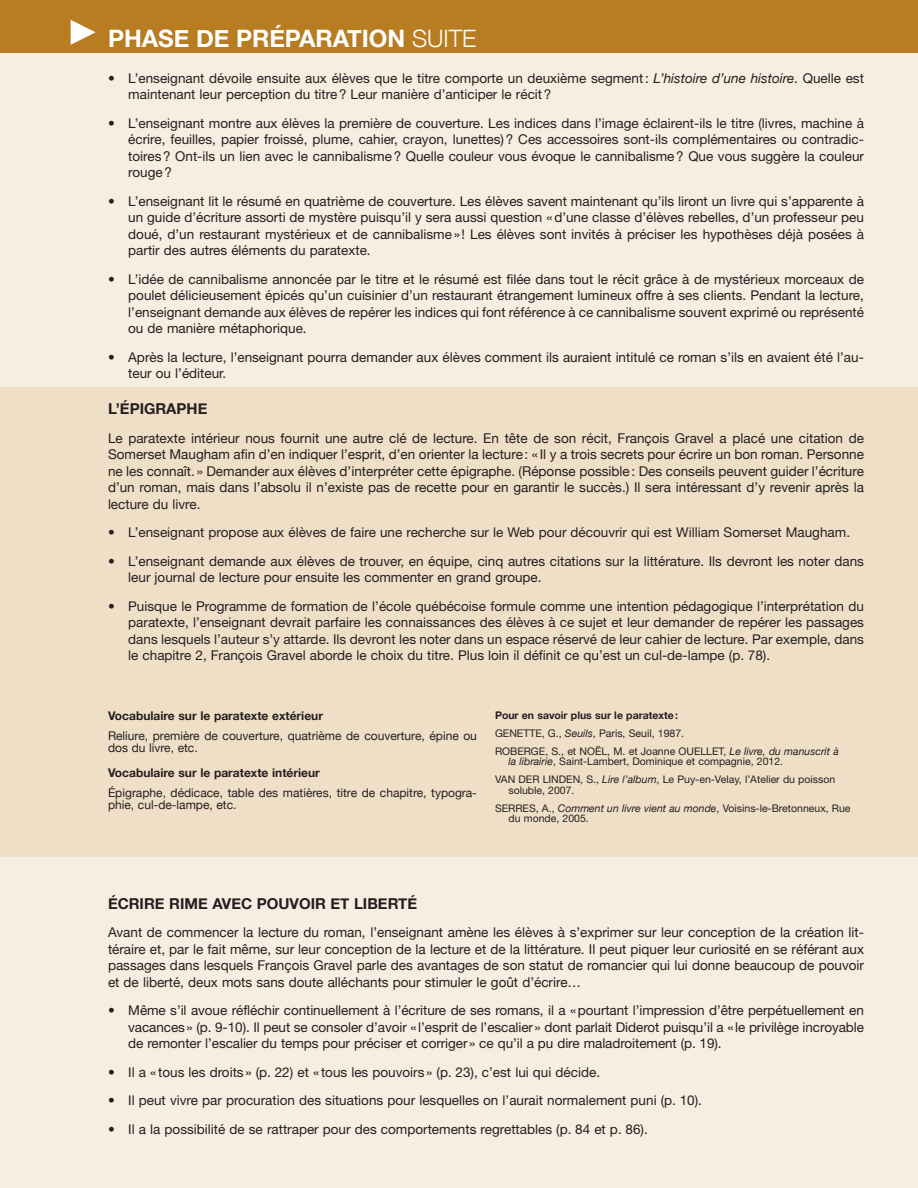
<style>
.page{position:relative;width:918px;height:1188px;background:#f7ede0}
.page>*{position:absolute;margin:0;border:0;box-sizing:border-box;transform-origin:0 0}
.t1{font:700 24px "Helvetica Neue";color:#fff}
.SousTitre1{font:700 15px "Helvetica Neue";color:#231f20}
.t2{font:13.5px/16.5px "Helvetica Neue";color:#231f20;text-align:justify}
.TexteNormal{font:13.5px/16.5px "Helvetica Neue";color:#231f20;text-align:justify}
.TexteNormal-2{font:12px/12px "Helvetica Neue";color:#231f20}
.SousTitre1-2{font:700 12px "Helvetica Neue";color:#231f20}
.TexteNormal-3{font:700 12px "Helvetica Neue";color:#231f20}
.Ref-www{font:10.5px/10.5px "Helvetica Neue";color:#231f20}
.TexteNormal-4{font:10.5px "Helvetica Neue";color:#231f20}
.TexteNormal-5{font:700 10.5px "Helvetica Neue";color:#231f20}
.s1{font-weight:300}
.s2{font-style:italic}
</style>
<div class="page">
<div style="left:0;top:387px;width:918px;height:470px;background:#f0dfc7"></div>
<div style="left:0;top:0;width:918px;height:53px;background:#b87c21"></div>
<svg style="left:71px;top:20px;width:25px;height:25px"></svg>
<p class="t1" style="left:108px;top:24px;width:370px">PHASE DE PRÉPARATION <span class="s1">SUITE</span></p>
<p class="t2" style="left:128px;top:70px;width:737px;text-indent:-20px">• L’enseignant dévoile ensuite aux élèves que le titre comporte un deuxième segment: <span class="s2">L’histoire d’une histoire</span>. Quelle est maintenant leur perception du titre? Leur manière d’anticiper le récit?</p>
<p class="t2" style="left:128px;top:115px;width:737px;text-indent:-20px">• L’enseignant montre aux élèves la première de couverture. Les indices dans l’image éclairent-ils le titre (livres, machine à écrire, feuilles, papier froissé, plume, cahier, crayon, lunettes)? Ces accessoires sont-ils complémentaires ou contradic&shy;toires? Ont-ils un lien avec le cannibalisme? Quelle couleur vous évoque le cannibalisme? Que vous suggère la couleur rouge?</p>
<p class="t2" style="left:128px;top:193px;width:737px;text-indent:-20px">• L’enseignant lit le résumé en quatrième de couverture. Les élèves savent maintenant qu’ils liront un livre qui s’apparente à un guide d’écriture assorti de mystère puisqu’il y sera aussi question «d’une classe d’élèves rebelles, d’un professeur peu doué, d’un restaurant mystérieux et de cannibalisme» ! Les élèves sont invités à préciser les hypothèses déjà posées à partir des autres éléments du paratexte.</p>
<p class="t2" style="left:128px;top:271px;width:737px;text-indent:-20px">• L’idée de cannibalisme annoncée par le titre et le résumé est filée dans tout le récit grâce à de mystérieux morceaux de poulet délicieusement épicés qu’un cuisinier d’un restaurant étrangement lumineux offre à ses clients. Pendant la lecture, l’enseignant demande aux élèves de repérer les indices qui font référence à ce cannibalisme souvent exprimé ou représenté ou de manière métaphorique.</p>
<p class="t2" style="left:128px;top:349px;width:737px;text-indent:-20px">• Après la lecture, l’enseignant pourra demander aux élèves comment ils auraient intitulé ce roman s’ils en avaient été l’au&shy;teur ou l’éditeur.</p>
<p class="SousTitre1" style="left:108px;top:400px;width:101px">L’ÉPIGRAPHE</p>
<p class="TexteNormal" style="left:108px;top:430px;width:758px">Le paratexte intérieur nous fournit une autre clé de lecture. En tête de son récit, François Gravel a placé une citation de Somerset Maugham afin d’en indiquer l’esprit, d’en orienter la lecture: « Il y a trois secrets pour écrire un bon roman. Personne ne les connaît. » Demander aux élèves d’interpréter cette épigraphe. (Réponse possible: Des conseils peuvent guider l’écriture d’un roman, mais dans l’absolu il n’existe pas de recette pour en garantir le succès.) Il sera intéressant d’y revenir après la lecture du livre.</p>
<p class="t2" style="left:108px;top:524px;width:744px">• L’enseignant propose aux élèves de faire une recherche sur le Web pour découvrir qui est William Somerset Maugham.</p>
<p class="t2" style="left:128px;top:553px;width:737px;text-indent:-20px">• L’enseignant demande aux élèves de trouver, en équipe, cinq autres citations sur la littérature. Ils devront les noter dans leur journal de lecture pour ensuite les commenter en grand groupe.</p>
<p class="t2" style="left:128px;top:598px;width:737px;text-indent:-20px">• Puisque le Programme de formation de l’école québécoise formule comme une intention pédagogique l’interprétation du paratexte, l’enseignant devrait parfaire les connaissances des élèves à ce sujet et leur demander de repérer les passages dans lesquels l’auteur s’y attarde. Ils devront les noter dans un espace réservé de leur cahier de lecture. Par exemple, dans le chapitre 2, François Gravel aborde le choix du titre. Plus loin il définit ce qu’est un cul-de-lampe (p. 78).</p>
<p class="SousTitre1-2" style="left:108px;top:708px;width:217px">Vocabulaire sur le paratexte extérieur</p>
<p class="TexteNormal-2" style="left:108px;top:729px;width:371px">Reliure, première de couverture, quatrième de couverture, épine ou dos du livre, etc.</p>
<p class="TexteNormal-3" style="left:108px;top:765px;width:213px">Vocabulaire sur le paratexte intérieur</p>
<p class="TexteNormal-2" style="left:108px;top:786px;width:371px">Épigraphe, dédicace, table des matières, titre de chapitre, typogra&shy;phie, cul-de-lampe, etc.</p>
<p class="TexteNormal-5" style="left:495px;top:708px;width:185px">Pour en savoir plus sur le paratexte:</p>
<p class="TexteNormal-4" style="left:495px;top:727px;width:191px">GENETTE, G., <span class="s2">Seuils</span>, Paris, Seuil, 1987.</p>
<p class="Ref-www" style="left:508px;top:745px;width:332px;text-indent:-14px">ROBERGE, S., et NOËL, M. et Joanne OUELLET, <span class="s2">Le livre, du manuscrit à la librairie</span>, Saint-Lambert, Dominique et compagnie, 2012.</p>
<p class="Ref-www" style="left:508px;top:774px;width:328px;text-indent:-14px">VAN DER LINDEN, S., <span class="s2">Lire l’album</span>, Le Puy-en-Velay, l’Atelier du poisson soluble, 2007.</p>
<p class="Ref-www" style="left:508px;top:802px;width:344px;text-indent:-14px">SERRES, A., <span class="s2">Comment un livre vient au monde</span>, Voisins-le-Bretonneux, Rue du monde, 2005.</p>
<p class="SousTitre1" style="left:108px;top:894px;width:311px">ÉCRIRE RIME AVEC POUVOIR ET LIBERTÉ</p>
<p class="TexteNormal" style="left:108px;top:924px;width:758px">Avant de commencer la lecture du roman, l’enseignant amène les élèves à s’exprimer sur leur conception de la création lit&shy;téraire et, par le fait même, sur leur conception de la lecture et de la littérature. Il peut piquer leur curiosité en se référant aux passages dans lesquels François Gravel parle des avantages de son statut de romancier qui lui donne beaucoup de pouvoir et de liberté, deux mots sans doute alléchants pour stimuler le goût d’écrire…</p>
<p class="t2" style="left:128px;top:1002px;width:737px;text-indent:-20px">• Même s’il avoue réfléchir continuellement à l’écriture de ses romans, il a «pourtant l’impression d’être perpétuellement en vacances» (p. 9-10). Il peut se consoler d’avoir «l’esprit de l’escalier» dont parlait Diderot puisqu’il a «le privilège incroyable de remonter l’escalier du temps pour préciser et corriger» ce qu’il a pu dire maladroitement (p. 19).</p>
<p class="t2" style="left:108px;top:1064px;width:494px">• Il a « tous les droits» (p. 22) et « tous les pouvoirs» (p. 23), c’est lui qui décide.</p>
<p class="t2" style="left:108px;top:1092px;width:596px">• Il peut vivre par procuration des situations pour lesquelles on l’aurait normalement puni (p. 10).</p>
<p class="t2" style="left:108px;top:1121px;width:541px">• Il a la possibilité de se rattraper pour des comportements regrettables (p. 84 et p. 86).</p>
</div>
